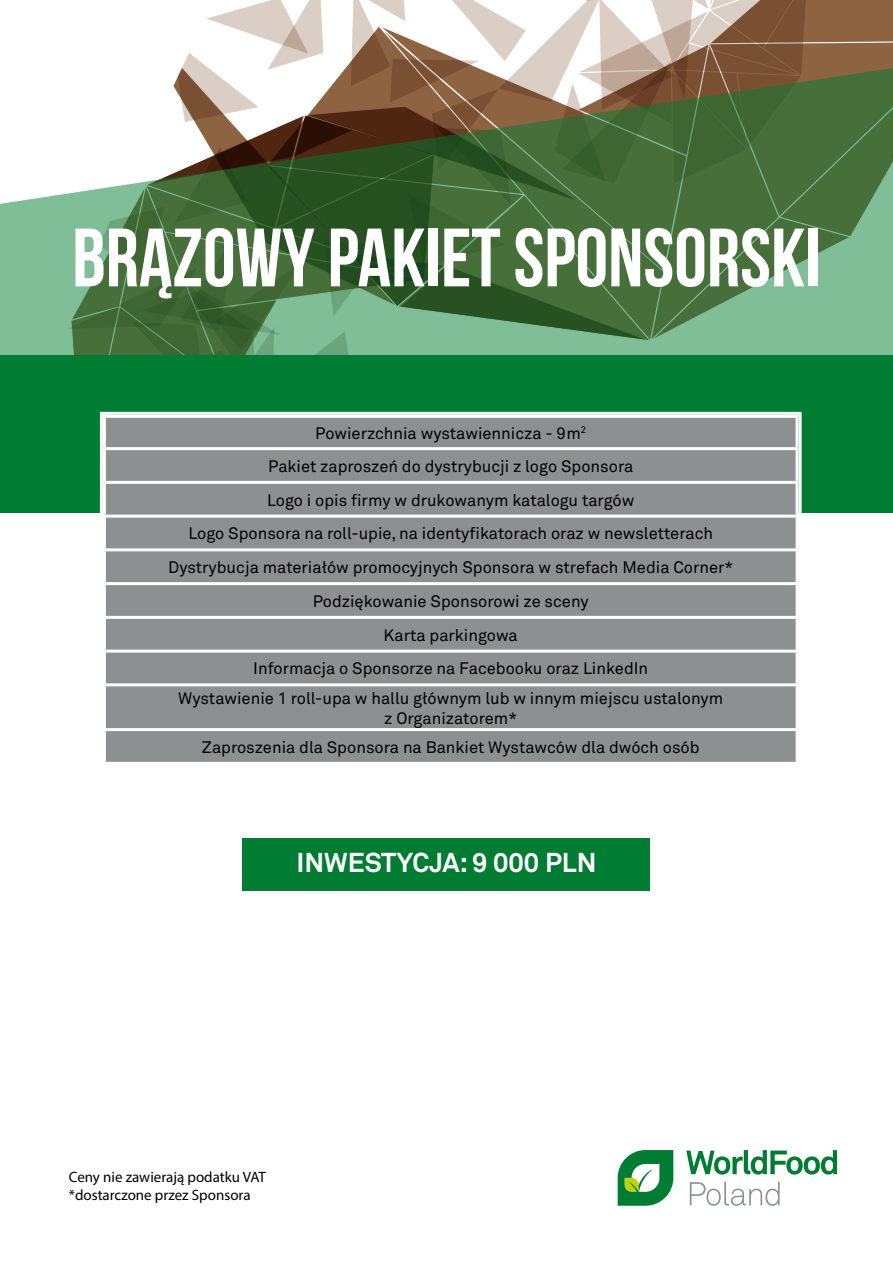
<style>
.page{position:relative;width:893px;height:1263px;background:#fff}
.page>*{position:absolute;margin:0;border:0;box-sizing:border-box;transform-origin:0 0}
.t1{font:700 82.5px "Bebas Neue";color:#fff}
.t2{font:700 27px "Akkurat Pro";color:#fff}
.t3{font:16.5px/33.6px "Akkurat Pro";color:#000;text-align:center}
.t4{font:15px/18px "Myriad Pro";color:#000}
</style>
<div class="page">
<svg style="left:182px;top:0;width:711px;height:68px"></svg>
<svg style="left:0;top:68px;width:893px;height:287px;background:#6a8961"></svg>
<div style="left:0;top:355px;width:893px;height:157px;background:#007d32"></div>
<svg style="left:686px;top:1150px;width:151px;height:24px"></svg>
<svg style="left:618px;top:1150px;width:55px;height:56px"></svg>
<svg style="left:690px;top:1182px;width:90px;height:24px"></svg>
<div style="left:106px;top:418px;width:690px;height:344px;background:#8c9090"></div>
<hr style="left:103px;top:415px;width:696px;height:3px;background:#fff">
<hr style="left:103px;top:418px;width:3px;height:29px;background:#fff">
<hr style="left:796px;top:418px;width:3px;height:29px;background:#fff">
<hr style="left:103px;top:447px;width:696px;height:3px;background:#fff">
<hr style="left:103px;top:450px;width:3px;height:31px;background:#fff">
<hr style="left:796px;top:450px;width:3px;height:31px;background:#fff">
<hr style="left:103px;top:481px;width:696px;height:3px;background:#fff">
<hr style="left:103px;top:484px;width:3px;height:31px;background:#fff">
<hr style="left:796px;top:484px;width:3px;height:31px;background:#fff">
<hr style="left:103px;top:515px;width:696px;height:3px;background:#fff">
<hr style="left:103px;top:548px;width:696px;height:3px;background:#fff">
<hr style="left:103px;top:582px;width:696px;height:3px;background:#fff">
<hr style="left:103px;top:616px;width:696px;height:3px;background:#fff">
<hr style="left:103px;top:650px;width:696px;height:3px;background:#fff">
<hr style="left:103px;top:683px;width:696px;height:3px;background:#fff">
<hr style="left:103px;top:728px;width:696px;height:3px;background:#fff">
<div style="left:100px;top:412px;width:702px;height:532px;border:3px solid #fff"></div>
<div style="left:243px;top:838px;width:407px;height:52px;background:#007d32"></div>
<h1 class="t1" style="left:72px;top:213px;width:750px">BRĄZOWY PAKIET SPONSORSKI</h1>
<p class="t3" style="left:168px;top:417px;width:567px">Powierzchnia wystawiennicza - 9m<sup>2<br></sup>Pakiet zaproszeń do dystrybucji z logo Sponsora<br>Logo i opis firmy w drukowanym katalogu targów<br>Logo Sponsora na roll-upie, na identyfikatorach oraz w newsletterach Dystrybucja materiałów promocyjnych Sponsora w strefach Media Corner* Podziękowanie Sponsorowi ze sceny<br>Karta parkingowa<br>Informacja o Sponsorze na Facebooku oraz LinkedIn</p>
<p class="t3" style="left:178px;top:689px;width:547px;line-height:19.8px">Wystawienie 1 roll-upa w hallu głównym lub w innym miejscu ustalonym z Organizatorem*</p>
<p class="t3" style="left:202px;top:731px;width:499px">Zaproszenia dla Sponsora na Bankiet Wystawców dla dwóch osób</p>
<h2 class="t2" style="left:296px;top:846px;width:301px">INWESTYCJA: 9 000 PLN</h2>
<p class="t4" style="left:69px;top:1167px;width:199px">Ceny nie zawierają podatku VAT *dostarczone przez Sponsora</p>
</div>
